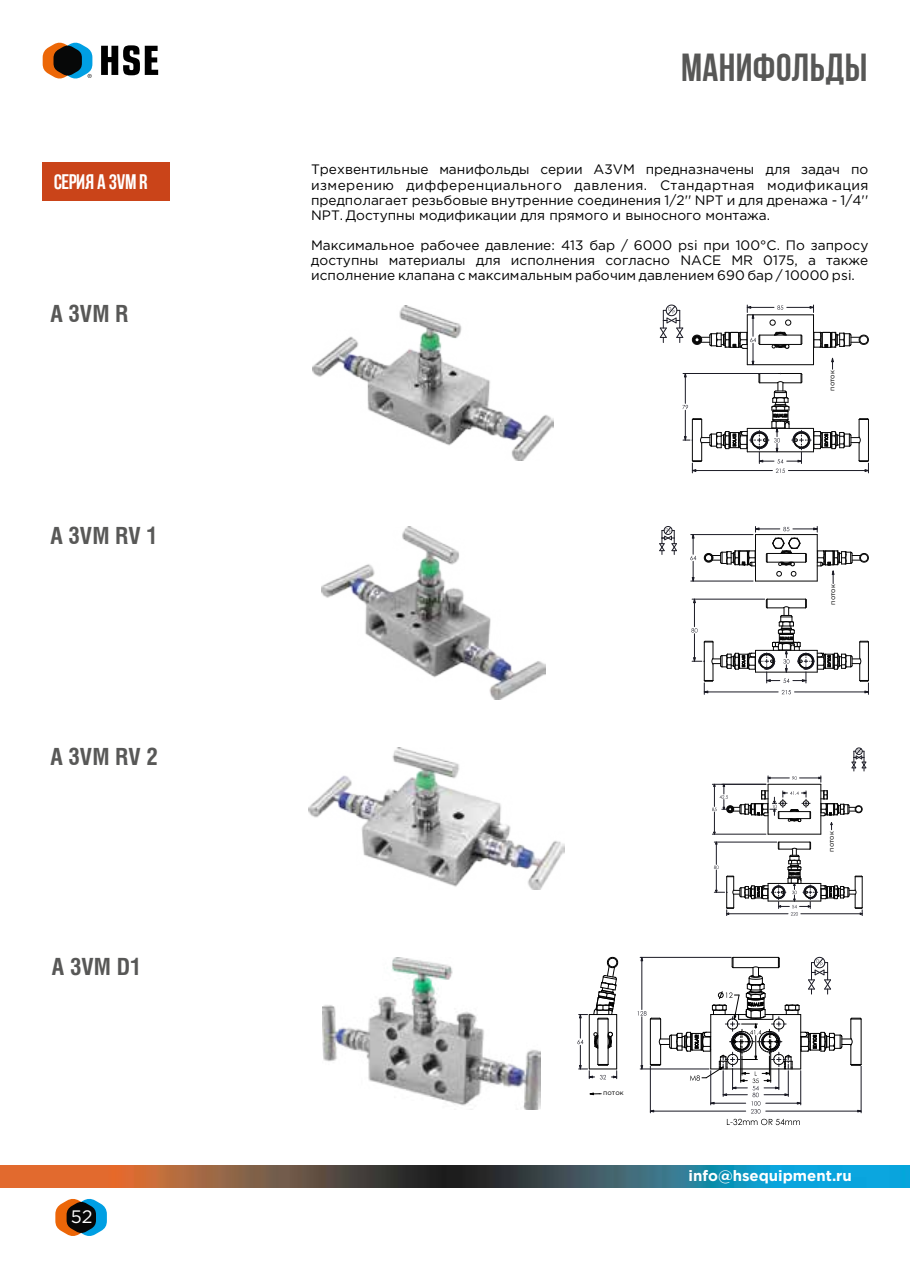
<style>
.page{position:relative;width:910px;height:1280px;background:#fff}
.page>*{position:absolute;margin:0;border:0;box-sizing:border-box;transform-origin:0 0}
.t1{font:700 39px "Bebas Neue";letter-spacing:.01em;color:#575756}
.t2{font:700 condensed 22.8px "Swiss 721 BT";color:#585857}
.t3{font:700 condensed 22.8px "Swiss 721 BT";color:#575756}
.t4{font:21px "AA Bebas Neue";color:#fff}
.t5{font:18px "Gotham Pro";color:#fff}
.t6{font:700 15px "Gotham Pro";color:#fff}
.t7{font:13.65px/15.1px "Gotham Pro";color:#000;text-align:justify}
.t8{font:6.9px "Gotham Pro";color:#000}
</style>
<div class="page">
<img style="left:0;top:1166px;width:910px;height:21px">
<svg style="left:55px;top:1198px;width:52px;height:38px"></svg>
<svg style="left:101px;top:45px;width:57px;height:30px"></svg>
<svg style="left:43px;top:42px;width:49px;height:37px;background:#656a64"></svg>
<img style="left:322px;top:526px;width:224px;height:173px">
<img style="left:309px;top:747px;width:256px;height:142px">
<svg style="left:704px;top:551px;width:51px;height:16px"></svg>
<hr style="left:817px;top:535px;width:1px;height:46px;background:#070707">
<hr style="left:755px;top:581px;width:62px;height:1px;background:#070707">
<hr style="left:755px;top:535px;width:1px;height:46px;background:#070707">
<hr style="left:755px;top:534px;width:62px;height:1px;background:#070707">
<svg style="left:766px;top:538px;width:41px;height:38px"></svg>
<hr style="left:691px;top:581px;width:62px;height:1px;background:#1b1b25">
<hr style="left:691px;top:534px;width:62px;height:1px;background:#1b1b25">
<svg style="left:755px;top:526px;width:63px;height:6px"></svg>
<svg style="left:690px;top:534px;width:6px;height:47px"></svg>
<svg style="left:817px;top:551px;width:52px;height:33px"></svg>
<svg style="left:691px;top:599px;width:178px;height:95px"></svg>
<svg style="left:660px;top:526px;width:17px;height:28px"></svg>
<hr style="left:768px;top:834px;width:53px;height:1px;background:#070707">
<hr style="left:712px;top:834px;width:54px;height:1px;background:#1b1b25">
<svg style="left:714px;top:842px;width:149px;height:74px"></svg>
<svg style="left:712px;top:748px;width:154px;height:86px"></svg>
<img style="left:312px;top:306px;width:242px;height:155px">
<svg style="left:660px;top:305px;width:209px;height:168px"></svg>
<img style="left:322px;top:957px;width:218px;height:153px">
<hr style="left:861px;top:1019px;width:1px;height:45px;background:#000">
<svg style="left:577px;top:957px;width:41px;height:122px"></svg>
<svg style="left:590px;top:1093px;width:11px;height:2px"></svg>
<svg style="left:727px;top:1119px;width:73px;height:6px"></svg>
<hr style="left:861px;top:1066px;width:1px;height:47px;background:#191924">
<svg style="left:638px;top:957px;width:223px;height:156px"></svg>
<div style="left:43px;top:163px;width:127px;height:38px;background:#ca4419"></div>
<h3 class="t4" style="left:54px;top:170px;width:95px">СЕРИЯ A 3VM R</h3>
<h2 class="t2" style="left:50px;top:300px;width:80px">A 3VM R</h2>
<h2 class="t2" style="left:50px;top:522px;width:109px">A 3VM RV 1</h2>
<h2 class="t2" style="left:50px;top:743px;width:109px">A 3VM RV 2</h2>
<h2 class="t3" style="left:52px;top:953px;width:91px">A 3VM D1</h2>
<h3 class="t5" style="left:71px;top:1207px;width:23px">52</h3>
<h1 class="t1" style="left:681px;top:46px;width:188px">Манифольды</h1>
<p class="t7" style="left:311px;top:162px;width:559px">Трехвентильные манифольды серии A3VM предназначены для задач по измерению дифференциального давления. Стандартная модификация предполагает резьбовые внутренние соединения 1/2'' NPT и для дренажа - 1/4'' NPT. Доступны модификации для прямого и выносного монтажа.</p>
<p class="t7" style="left:311px;top:238px;width:559px">Максимальное рабочее давление: 413 бар / 6000 psi при 100°С. По запросу доступны материалы для исполнения согласно NACE MR 0175, а также исполнение клапана с максимальным рабочим давлением 690 бар / 10000 psi.</p>
<p class="t8" style="left:828px;top:391px;width:22px;rotate:-90deg">поток</p>
<p class="t8" style="left:829px;top:605px;width:22px;rotate:-90deg">поток</p>
<p class="t8" style="left:828px;top:852px;width:22px;rotate:-90deg">поток</p>
<p class="t8" style="left:603px;top:1089px;width:22px">поток</p>
<p class="t6" style="left:688px;top:1167px;width:165px">info@hsequipment.ru</p>
</div>
